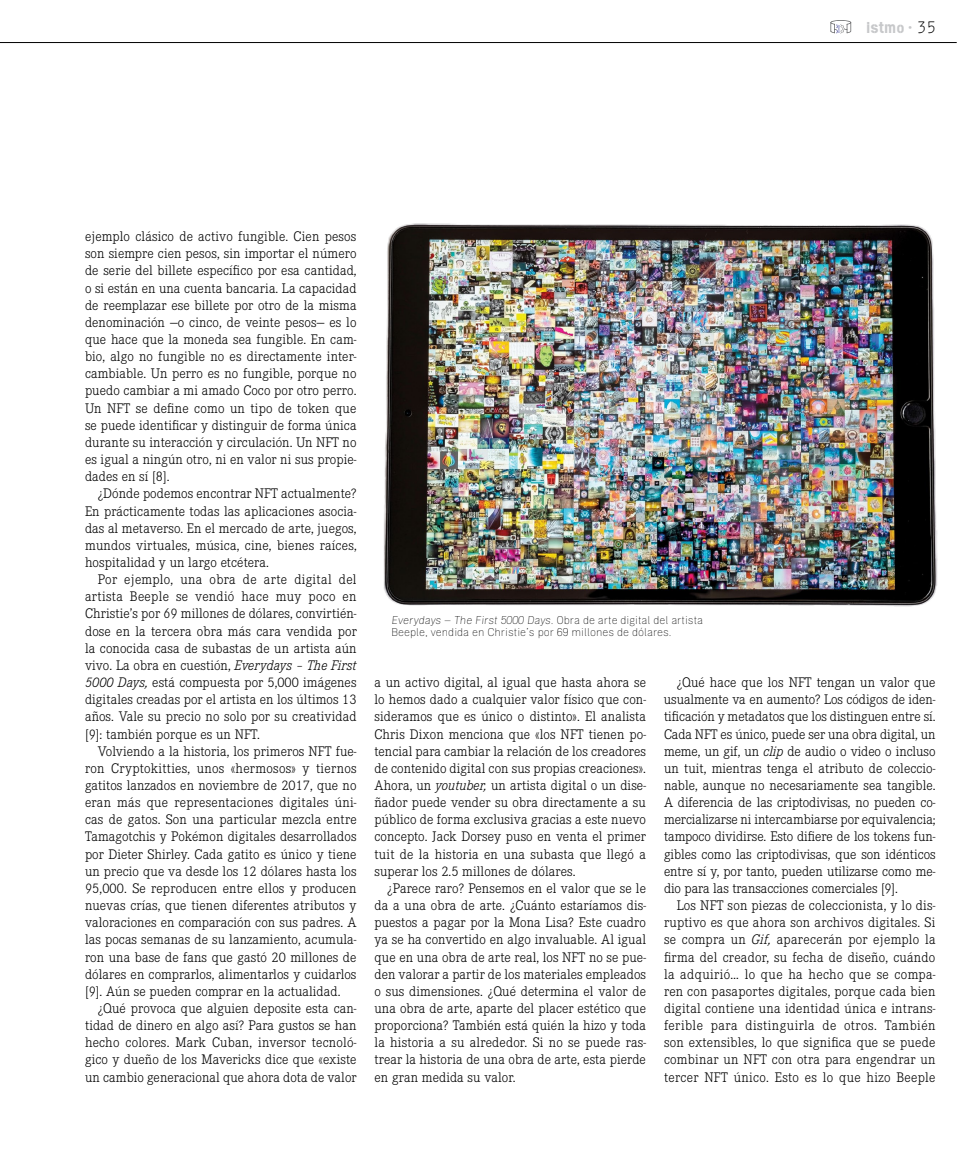
<style>
.page{position:relative;width:978px;height:1170px;background:#fff}
.page>*{position:absolute;margin:0;border:0;box-sizing:border-box;transform-origin:0 0}
.t1{font:15.75px "Cargo";color:#c7c8ca}
.t2{font:300 14.4px/17.1px "Corporate E";letter-spacing:.005em;color:#000;text-align:justify}
.t3{font:100 11.25px/12px "Zimmer";color:#000}
.s1{font-size:15px}
.s2{font-family:"Zimmer";font-weight:500}
.s3{font-family:"Numbers Revenue";font-size:16.5px;color:#000}
.s4{font-style:italic}
</style>
<div class="page">
<hr style="left:0;top:42px;width:957px;height:1px;background:#000">
<svg style="left:830px;top:20px;width:21px;height:13px"></svg>
<img style="left:384px;top:223px;width:554px;height:384px">
<p class="t1" style="left:866px;top:18px;width:72px">istm<span class="s1">o</span> <span class="s2">•</span> <span class="s3">35</span></p>
<p class="t2" style="left:85px;top:227px;width:273px">ejemplo clásico de activo fungible. Cien pesos son siempre cien pesos, sin importar el número de serie del billete específico por esa cantidad, o si están en una cuenta bancaria. La capacidad de reemplazar ese billete por otro de la misma denominación —o cinco, de veinte pesos— es lo que hace que la moneda sea fungible. En cam&shy;bio, algo no fungible no es directamente inter&shy;cambiable. Un perro es no fungible, porque no puedo cambiar a mi amado Coco por otro perro.<br>Un NFT se define como un tipo de token que se puede identificar y distinguir de forma única durante su interacción y circulación. Un NFT no es igual a ningún otro, ni en valor ni sus propie&shy;dades en sí [8].</p>
<p class="t2" style="left:85px;top:484px;width:273px;text-indent:13px">¿Dónde podemos encontrar NFT actualmente?<br>En prácticamente todas las aplicaciones asocia&shy;das al metaverso. En el mercado de arte, juegos, mundos virtuales, música, cine, bienes raíces, hospitalidad y un largo etcétera.</p>
<p class="t2" style="left:85px;top:570px;width:273px;text-indent:13px">Por ejemplo, una obra de arte digital del artista Beeple se vendió hace muy poco en Christie’s por 69 millones de dólares, convirtién&shy;dose en la tercera obra más cara vendida por la conocida casa de subastas de un artista aún vivo. La obra en cuestión, <span class="s4">Everydays – The First 5000 Days,</span> está compuesta por 5,000 imágenes digitales creadas por el artista en los últimos 13 años. Vale su precio no solo por su creatividad [9]: también porque es un NFT.</p>
<p class="t2" style="left:85px;top:741px;width:273px;text-indent:13px">Volviendo a la historia, los primeros NFT fue&shy;ron Cryptokitties, unos «hermosos» y tiernos gatitos lanzados en noviembre de 2017, que no eran más que representaciones digitales úni&shy;cas de gatos. Son una particular mezcla entre Tamagotchis y Pokémon digitales desarrollados por Dieter Shirley. Cada gatito es único y tiene un precio que va desde los 12 dólares hasta los 95,000. Se reproducen entre ellos y producen nuevas crías, que tienen diferentes atributos y valoraciones en comparación con sus padres. A las pocas semanas de su lanzamiento, acumula&shy;ron una base de fans que gastó 20 millones de dólares en comprarlos, alimentarlos y cuidarlos [9]. Aún se pueden comprar en la actualidad.</p>
<p class="t2" style="left:85px;top:999px;width:273px;text-indent:13px">¿Qué provoca que alguien deposite esta can&shy;tidad de dinero en algo así? Para gustos se han hecho colores. Mark Cuban, inversor tecnoló&shy;gico y dueño de los Mavericks dice que «existe un cambio generacional que ahora dota de valor</p>
<p class="t3" style="left:391px;top:613px;width:314px">Everydays – The First 5000 Days. Obra de arte digital del artista<br>Beeple, vendida en Christie’s por 69 millones de dólares.</p>
<p class="t2" style="left:374px;top:673px;width:273px">a un activo digital, al igual que hasta ahora se lo hemos dado a cualquier valor físico que con&shy;sideramos que es único o distinto». El analista Chris Dixon menciona que «los NFT tienen po&shy;tencial para cambiar la relación de los creadores de contenido digital con sus propias creaciones».<br>Ahora, un <span class="s4">youtuber,</span> un artista digital o un dise&shy;ñador puede vender su obra directamente a su público de forma exclusiva gracias a este nuevo concepto. Jack Dorsey puso en venta el primer tuit de la historia en una subasta que llegó a superar los 2.5 millones de dólares.</p>
<p class="t2" style="left:375px;top:879px;width:273px;text-indent:13px">¿Parece raro? Pensemos en el valor que se le da a una obra de arte. ¿Cuánto estaríamos dis&shy;puestos a pagar por la Mona Lisa? Este cuadro ya se ha convertido en algo invaluable. Al igual que en una obra de arte real, los NFT no se pue&shy;den valorar a partir de los materiales empleados o sus dimensiones. ¿Qué determina el valor de una obra de arte, aparte del placer estético que proporciona? También está quién la hizo y toda la historia a su alrededor. Si no se puede ras&shy;trear la historia de una obra de arte, esta pierde en gran medida su valor.</p>
<p class="t2" style="left:664px;top:673px;width:273px;text-indent:13px">¿Qué hace que los NFT tengan un valor que usualmente va en aumento? Los códigos de iden&shy;tificación y metadatos que los distinguen entre sí.<br>Cada NFT es único, puede ser una obra digital, un meme, un gif, un <span class="s4">clip</span> de audio o video o incluso un tuit, mientras tenga el atributo de coleccio&shy;nable, aunque no necesariamente sea tangible.<br>A diferencia de las criptodivisas, no pueden co&shy;mercializarse ni intercambiarse por equivalencia; tampoco dividirse. Esto difiere de los tokens fun&shy;gibles como las criptodivisas, que son idénticos entre sí y, por tanto, pueden utilizarse como me&shy;dio para las transacciones comerciales [9].</p>
<p class="t2" style="left:664px;top:896px;width:273px;text-indent:13px">Los NFT son piezas de coleccionista, y lo dis&shy;ruptivo es que ahora son archivos digitales. Si se compra un <span class="s4">Gif,</span> aparecerán por ejemplo la firma del creador, su fecha de diseño, cuándo la adquirió… lo que ha hecho que se compa&shy;ren con pasaportes digitales, porque cada bien digital contiene una identidad única e intrans&shy;ferible para distinguirla de otros. También son extensibles, lo que significa que se puede combinar un NFT con otra para engendrar un tercer NFT único. Esto es lo que hizo Beeple</p>
</div>
